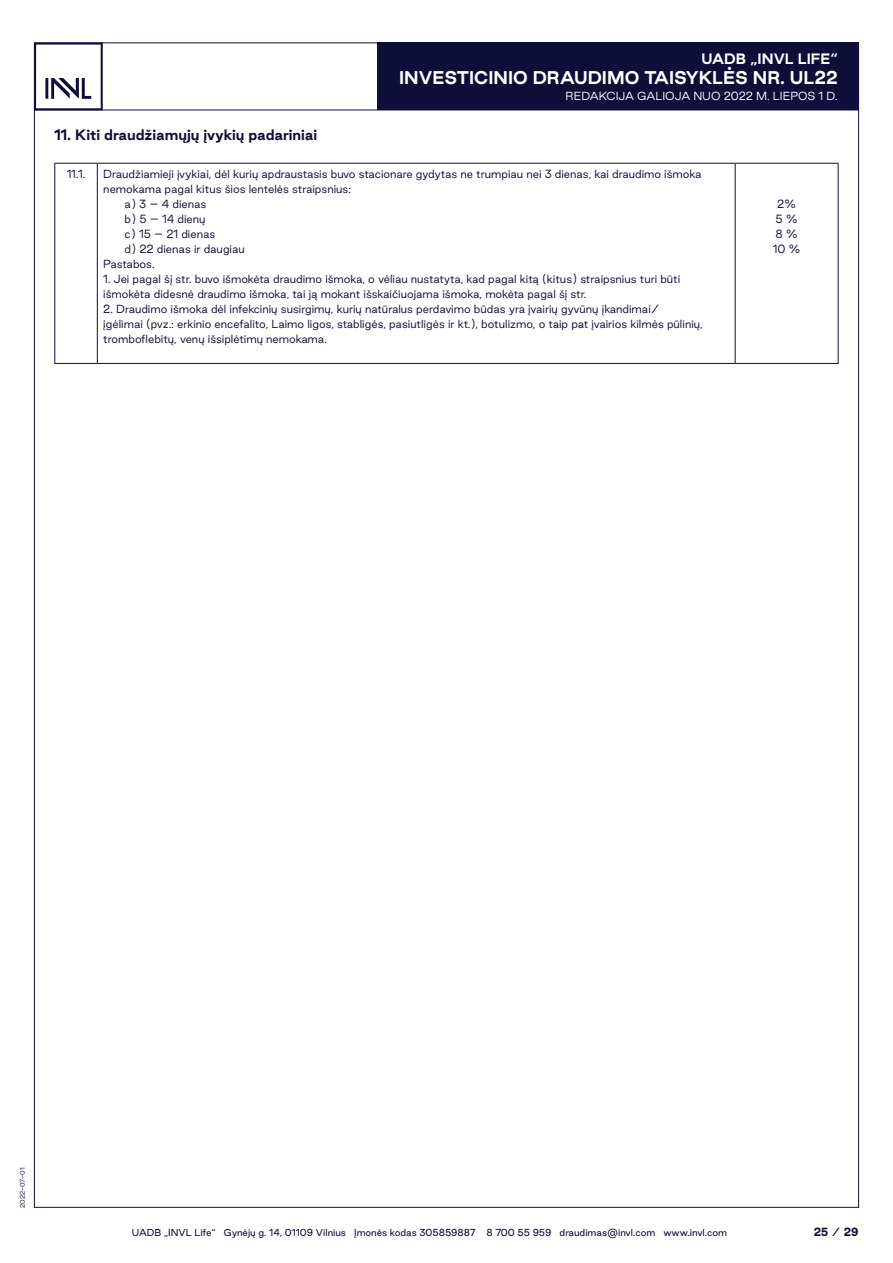
<style>
.page{position:relative;width:893px;height:1263px;background:#fff}
.page>*{position:absolute;margin:0;border:0;box-sizing:border-box;transform-origin:0 0}
.t1{font:700 16.5px "Good Sans";color:#fff}
.t2{font:700 13.5px "Good Sans";color:#0f0e39}
.t3{font:700 13.5px "Good Sans";color:#fff}
.t4{font:300 10.5px/15px "Good Sans";color:#0f0e39}
.t5{font:300 10.5px "Good Sans";color:#fff}
.t6{font:700 10.5px "Good Sans";color:#0f0e39}
.t7{font:9px "Good Sans";color:#0f0e39}
.t8{font:300 6px "Good Sans";letter-spacing:-.01em;color:#0f0e39}
.s1{font-weight:400}
</style>
<div class="page">
<svg style="left:34px;top:43px;width:69px;height:67px"></svg>
<hr style="left:34px;top:110px;width:825px;height:1px;background:#0f0e39">
<div style="left:377px;top:43px;width:482px;height:67px;background:#0f0e39"></div>
<hr style="left:54px;top:163px;width:43px;height:1px;background:#0f0e39">
<hr style="left:54px;top:164px;width:1px;height:199px;background:#0f0e39">
<hr style="left:97px;top:163px;width:638px;height:1px;background:#0f0e39">
<hr style="left:97px;top:164px;width:1px;height:199px;background:#0f0e39">
<hr style="left:735px;top:163px;width:103px;height:1px;background:#0f0e39">
<hr style="left:735px;top:164px;width:1px;height:199px;background:#0f0e39">
<hr style="left:838px;top:164px;width:1px;height:199px;background:#0f0e39">
<hr style="left:54px;top:363px;width:43px;height:1px;background:#0f0e39">
<hr style="left:97px;top:363px;width:638px;height:1px;background:#0f0e39">
<hr style="left:735px;top:363px;width:103px;height:1px;background:#0f0e39">
<p class="t3" style="left:702px;top:49px;width:138px">UADB „INVL LIFE“</p>
<h1 class="t1" style="left:399px;top:65px;width:440px">INVESTICINIO DRAUDIMO TAISYKLĖS NR. UL22</h1>
<p class="t5" style="left:566px;top:89px;width:274px">REDAKCIJA GALIOJA NUO 2022 M. LIEPOS 1 D.</p>
<p class="t2" style="left:54px;top:125px;width:264px">11. Kiti draudžiamųjų įvykių padariniai</p>
<p class="t4" style="left:67px;top:166px;width:20px">11.1.</p>
<p class="t4" style="left:103px;top:166px;width:600px">Draudžiamieji įvykiai, dėl kurių apdraustasis buvo stacionare gydytas ne trumpiau nei 3 dienas, kai draudimo išmoka</p>
<p class="t4" style="left:103px;top:181px;width:249px">nemokama pagal kitus šios lentelės straipsnius:</p>
<p class="t4" style="left:125px;top:196px;width:83px">a) 3 – 4 dienas</p>
<p class="t4" style="left:125px;top:211px;width:82px">b) 5 – 14 dienų</p>
<p class="t4" style="left:125px;top:226px;width:92px">c) 15 – 21 dienas</p>
<p class="t4" style="left:125px;top:241px;width:122px">d) 22 dienas ir daugiau</p>
<p class="t4" style="left:103px;top:256px;width:53px">Pastabos.</p>
<p class="t4" style="left:103px;top:271px;width:578px">1. Jei pagal šį str. buvo išmokėta draudimo išmoka, o vėliau nustatyta, kad pagal kitą (kitus) straipsnius turi būti išmokėta didesnė draudimo išmoka, tai ją mokant išskaičiuojama išmoka, mokėta pagal šį str.</p>
<p class="t4" style="left:103px;top:301px;width:601px">2. Draudimo išmoka dėl infekcinių susirgimų, kurių natūralus perdavimo būdas yra įvairių gyvūnų įkandimai/<br>įgėlimai (pvz.: erkinio encefalito, Laimo ligos, stabligės, pasiutligės ir kt.), botulizmo, o taip pat įvairios kilmės pūlinių, tromboflebitų, venų išsiplėtimų nemokama.</p>
<p class="t4" style="left:773px;top:196px;width:29px;text-align:center">2%<br>5 %<br>8 %<br>10 %</p>
<p class="t8" style="left:18px;top:1208px;width:42px;rotate:-90deg">2022-07-01</p>
<p class="t7" style="left:132px;top:1226px;width:597px">UADB „INVL Life“ Gynėjų g. 14, 01109 Vilnius Įmonės kodas 305859887 8 700 55 959 draudimas@invl.com www.invl.com</p>
<p class="t6" style="left:814px;top:1224px;width:46px">25 <span class="s1">/</span> 29</p>
</div>
